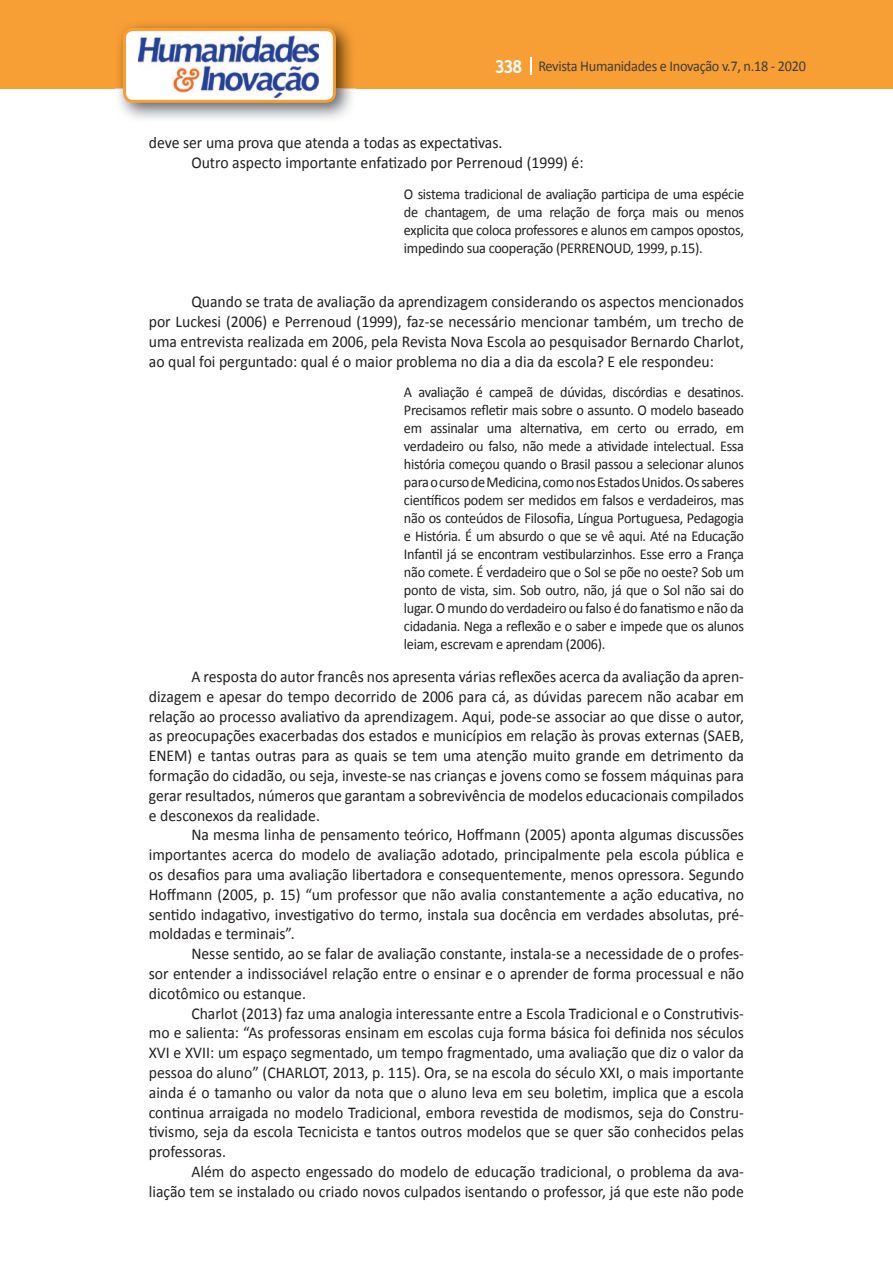
<style>
.page{position:relative;width:893px;height:1263px;background:#fff}
.page>*{position:absolute;margin:0;border:0;box-sizing:border-box;transform-origin:0 0}
.t1{font:16.5px/19.8px "Calibri";color:#231f20;text-align:justify;scale:.95 1}
.t2{font:15px/18px "Calibri";letter-spacing:-.02em;color:#231f20;text-align:justify;scale:.95 1}
.t3{font:15px "Calibri";letter-spacing:-.02em;color:#3e3e3f;scale:.95 1}
.s1{font-family:"Trebuchet MS";font-weight:700;font-size:18px;color:#fff}
</style>
<div class="page">
<div style="left:0;top:0;width:893px;height:88px;background:#f79e34"></div>
<svg style="left:530px;top:57px;width:2px;height:18px"></svg>
<img style="left:115px;top:24px;width:241px;height:95px">
<svg style="left:123px;top:28px;width:213px;height:75px"></svg>
<p class="t3" style="left:495px;top:57px;width:329px"><span class="s1">338</span> Revista Humanidades e Inovação v.7, n.18 - 2020</p>
<p class="t1" style="left:191px;top:133px;width:414px;text-indent:-43px">deve ser uma prova que atenda a todas as expectativas.<br>Outro aspecto importante enfatizado por Perrenoud (1999) é:</p>
<p class="t2" style="left:404px;top:185px;width:360px">O sistema tradicional de avaliação participa de uma espécie de chantagem, de uma relação de força mais ou menos explicita que coloca professores e alunos em campos opostos, impedindo sua cooperação (PERRENOUD, 1999, p.15).</p>
<p class="t1" style="left:149px;top:292px;width:628px;text-indent:43px">Quando se trata de avaliação da aprendizagem considerando os aspectos mencionados por Luckesi (2006) e Perrenoud (1999), faz-se necessário mencionar também, um trecho de uma entrevista realizada em 2006, pela Revista Nova Escola ao pesquisador Bernardo Charlot, ao qual foi perguntado: qual é o maior problema no dia a dia da escola? E ele respondeu:</p>
<p class="t2" style="left:404px;top:383px;width:360px">A avaliação é campeã de dúvidas, discórdias e desatinos.<br>Precisamos refletir mais sobre o assunto. O modelo baseado em assinalar uma alternativa, em certo ou errado, em verdadeiro ou falso, não mede a atividade intelectual. Essa história começou quando o Brasil passou a selecionar alunos para o curso de Medicina, como nos Estados Unidos. Os saberes científicos podem ser medidos em falsos e verdadeiros, mas não os conteúdos de Filosofia, Língua Portuguesa, Pedagogia e História. É um absurdo o que se vê aqui. Até na Educação Infantil já se encontram vestibularzinhos. Esse erro a França não comete. É verdadeiro que o Sol se põe no oeste? Sob um ponto de vista, sim. Sob outro, não, já que o Sol não sai do lugar. O mundo do verdadeiro ou falso é do fanatismo e não da cidadania. Nega a reflexão e o saber e impede que os alunos leiam, escrevam e aprendam (2006).</p>
<p class="t1" style="left:149px;top:667px;width:628px;text-indent:43px">A resposta do autor francês nos apresenta várias reflexões acerca da avaliação da apren&shy;dizagem e apesar do tempo decorrido de 2006 para cá, as dúvidas parecem não acabar em relação ao processo avaliativo da aprendizagem. Aqui, pode-se associar ao que disse o autor, as preocupações exacerbadas dos estados e municípios em relação às provas externas (SAEB, ENEM) e tantas outras para as quais se tem uma atenção muito grande em detrimento da formação do cidadão, ou seja, investe-se nas crianças e jovens como se fossem máquinas para gerar resultados, números que garantam a sobrevivência de modelos educacionais compilados e desconexos da realidade.</p>
<p class="t1" style="left:149px;top:825px;width:628px;text-indent:43px">Na mesma linha de pensamento teórico, Hoffmann (2005) aponta algumas discussões importantes acerca do modelo de avaliação adotado, principalmente pela escola pública e os desafios para uma avaliação libertadora e consequentemente, menos opressora. Segundo Hoffmann (2005, p. 15) “um professor que não avalia constantemente a ação educativa, no sentido indagativo, investigativo do termo, instala sua docência em verdades absolutas, pré&shy;moldadas e terminais”.</p>
<p class="t1" style="left:149px;top:944px;width:628px;text-indent:43px">Nesse sentido, ao se falar de avaliação constante, instala-se a necessidade de o profes&shy;sor entender a indissociável relação entre o ensinar e o aprender de forma processual e não dicotômico ou estanque.</p>
<p class="t1" style="left:149px;top:1003px;width:628px;text-indent:43px">Charlot (2013) faz uma analogia interessante entre a Escola Tradicional e o Construtivis&shy;mo e salienta: “As professoras ensinam em escolas cuja forma básica foi definida nos séculos XVI e XVII: um espaço segmentado, um tempo fragmentado, uma avaliação que diz o valor da pessoa do aluno” (CHARLOT, 2013, p. 115). Ora, se na escola do século XXI, o mais importante ainda é o tamanho ou valor da nota que o aluno leva em seu boletim, implica que a escola continua arraigada no modelo Tradicional, embora revestida de modismos, seja do Constru&shy;tivismo, seja da escola Tecnicista e tantos outros modelos que se quer são conhecidos pelas professoras.</p>
<p class="t1" style="left:149px;top:1162px;width:628px;text-align:right">Além do aspecto engessado do modelo de educação tradicional, o problema da ava-<br>liação tem se instalado ou criado novos culpados isentando o professor, já que este não pode</p>
</div>
